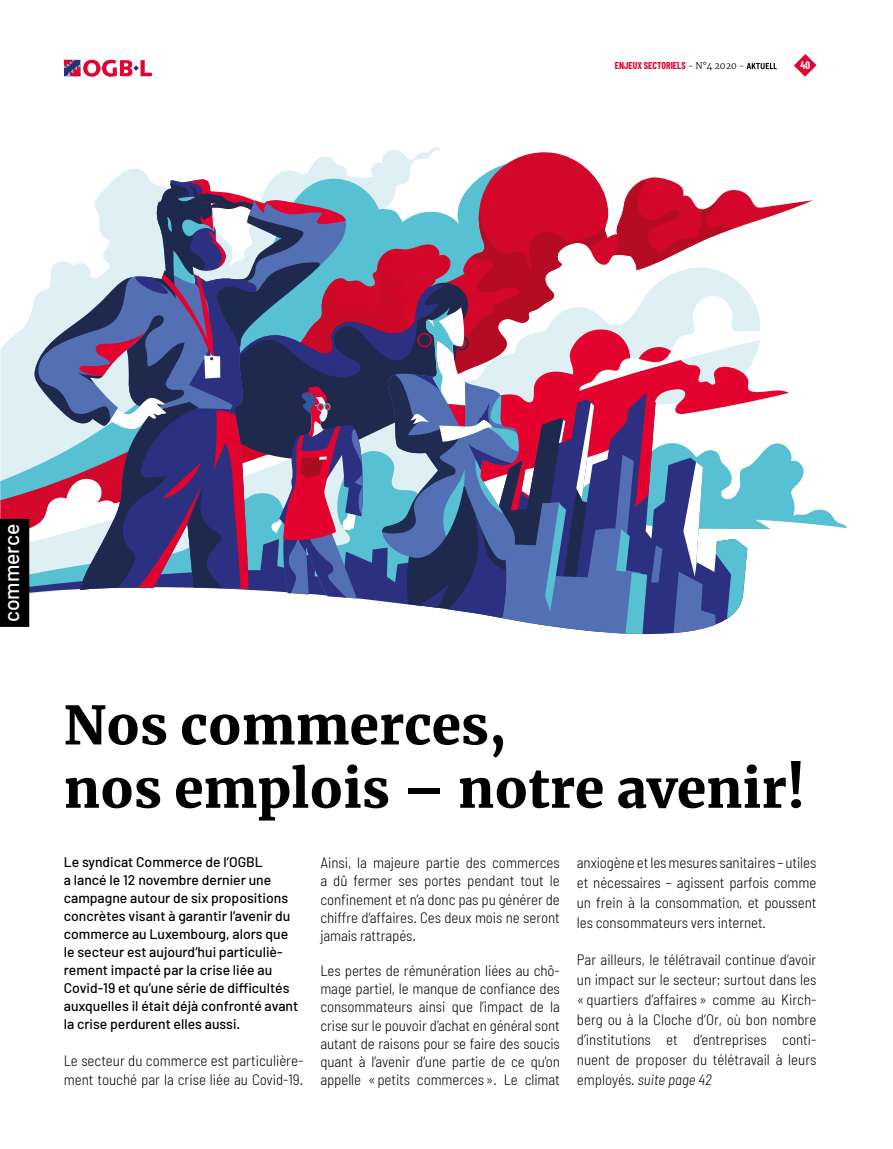
<style>
.page{position:relative;width:893px;height:1149px;background:#fff}
.page>*{position:absolute;margin:0;border:0;box-sizing:border-box;transform-origin:0 0}
.t1{font:900 52.65px/63.3px "Merriweather";color:#000}
.t2{font:500 21px "Barlow";color:#fff}
.t3{font:300 semi-condensed 15px/18.1px "Barlow";letter-spacing:-.005em;color:#000;text-align:justify}
.t4{font:500 13.95px/18px "Barlow";color:#000}
.t5{font:700 10.5px "Barlow Condensed";color:#fff}
.t6{font:700 9.75px "Barlow Condensed";color:#e4032e}
.s1{font-family:"Merriweather";font-weight:300;font-size:9px;color:#000}
.s2{font-style:italic}
</style>
<div class="page">
<svg style="left:116px;top:149px;width:544px;height:29px"></svg>
<svg style="left:0;top:178px;width:847px;height:457px"></svg>
<svg style="left:64px;top:60px;width:88px;height:17px"></svg>
<svg style="left:794px;top:54px;width:22px;height:23px"></svg>
<svg style="left:747px;top:63px;width:30px;height:6px"></svg>
<div style="left:0;top:518px;width:29px;height:108px;background:#000"></div>
<p class="t6" style="left:615px;top:60px;width:131px">ENJEUX SECTORIELS <span class="s1">- N°4 2020 -</span></p>
<p class="t5" style="left:800px;top:58px;width:11px">40</p>
<h2 class="t2" style="left:-2px;top:622px;width:100px;rotate:-90deg">commerce</h2>
<h1 class="t1" style="left:64px;top:691px;width:743px">Nos commerces,<br>nos emplois – notre avenir!</h1>
<p class="t4" style="left:64px;top:852px;width:236px">Le syndicat Commerce de l’OGBL<br>a lancé le 12 novembre dernier une campagne autour de six propositions concrètes visant à garantir l’avenir du commerce au Luxembourg, alors que le secteur est aujourd’hui particuliè&shy;rement impacté par la crise liée au Covid-19 et qu’une série de difficultés auxquelles il était déjà confronté avant la crise perdurent elles aussi.</p>
<p class="t3" style="left:64px;top:1049px;width:241px;line-height:19.5px">Le secteur du commerce est particulière&shy;ment touché par la crise liée au Covid-19.</p>
<p class="t3" style="left:577px;top:852px;width:241px;line-height:20px">anxiogène et les mesures sanitaires – utiles et nécessaires – agissent parfois comme un frein à la consommation, et poussent les consommateurs vers internet.</p>
<p class="t3" style="left:577px;top:949px;width:241px;line-height:20px">Par ailleurs, le télétravail continue d’avoir un impact sur le secteur; surtout dans les «quartiers d’affaires» comme au Kirch&shy;berg ou à la Cloche d’Or, où bon nombre d’institutions et d’entreprises conti&shy;nuent de proposer du télétravail à leurs employés. <span class="s2">suite page 42</span></p>
<p class="t3" style="left:320px;top:853px;width:241px">Ainsi, la majeure partie des commerces a dû fermer ses portes pendant tout le confinement et n’a donc pas pu générer de chiffre d’affaires. Ces deux mois ne seront jamais rattrapés.</p>
<p class="t3" style="left:320px;top:960px;width:241px">Les pertes de rémunération liées au chô&shy;mage partiel, le manque de confiance des consommateurs ainsi que l’impact de la crise sur le pouvoir d’achat en général sont autant de raisons pour se faire des soucis quant à l’avenir d’une partie de ce qu’on appelle «petits commerces». Le climat</p>
</div>
